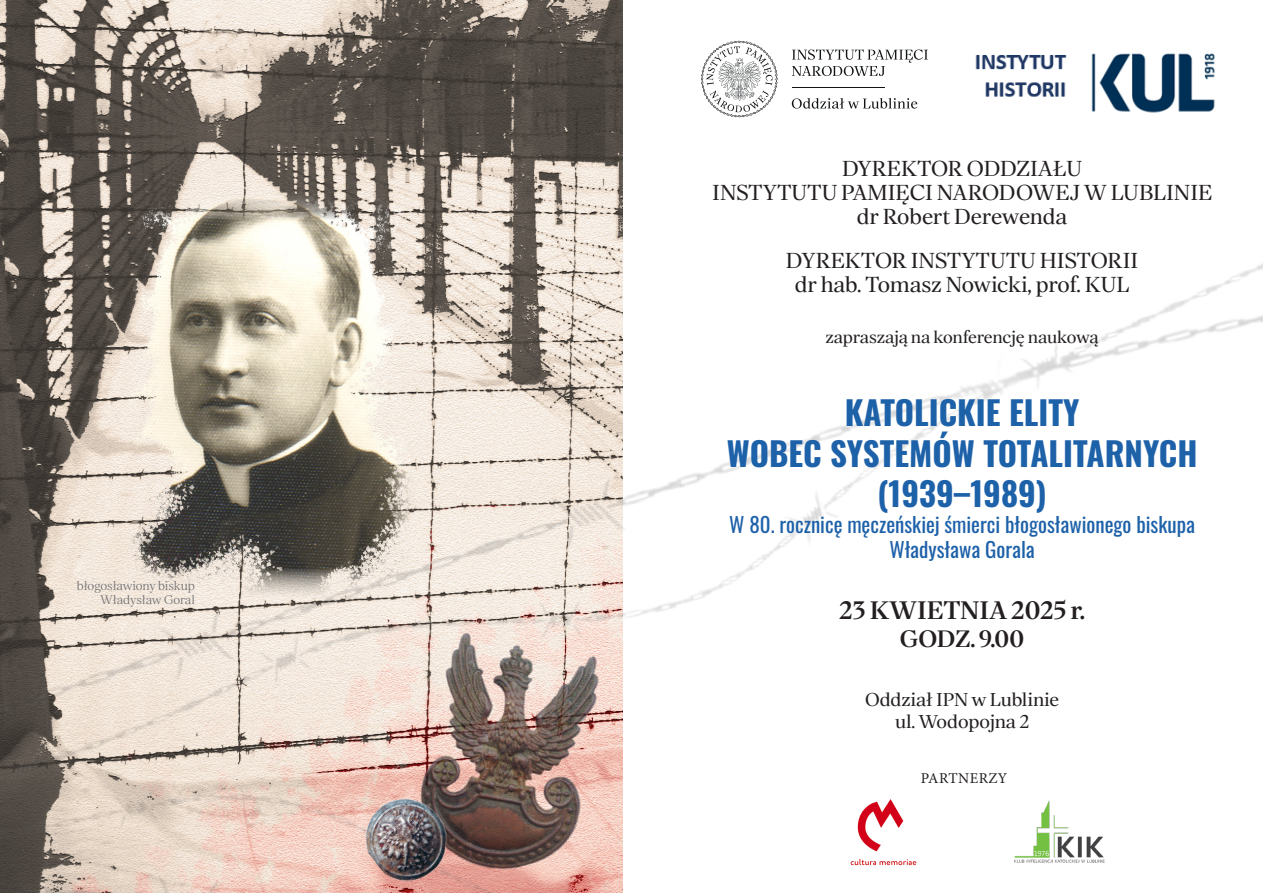
<style>
.page{position:relative;width:1263px;height:893px;background:#fff}
.page>*{position:absolute;margin:0;border:0;box-sizing:border-box;transform-origin:0 0}
.t1{font:700 33px/40.5px "Oswald";color:#1d61a9;text-align:center}
.t2{font:700 24px "Memoria";color:#231f20}
.t3{font:700 22.5px "Memoria";letter-spacing:.005em;color:#231f20}
.t4{font:21px "Memoria";color:#231f20}
.t5{font:21px/25.2px "Oswald";color:#1d61a9;text-align:center}
.t6{font:18px "Memoria";color:#231f20}
.t7{font:16.5px "Memoria";letter-spacing:-.01em;color:#231f20}
.t8{font:15px "Minion Pro";letter-spacing:.03em;color:#231f20}
.t9{font:300 12px/14.4px "Memoria";letter-spacing:-.01em;color:#6c6d70;text-align:right}
</style>
<div class="page">
<img style="left:0;top:0;width:623px;height:223px">
<svg style="left:701px;top:41px;width:77px;height:76px"></svg>
<svg style="left:792px;top:49px;width:136px;height:27px"></svg>
<svg style="left:792px;top:87px;width:93px;height:1px"></svg>
<svg style="left:792px;top:98px;width:125px;height:11px"></svg>
<img style="left:975px;top:53px;width:240px;height:60px">
<img style="left:0;top:223px;width:1263px;height:491px">
<img style="left:0;top:714px;width:364px;height:179px">
<img style="left:364px;top:587px;width:285px;height:306px">
<img style="left:349px;top:776px;width:125px;height:117px">
<img style="left:850px;top:799px;width:67px;height:67px">
<img style="left:1014px;top:800px;width:91px;height:63px">
<img style="left:81px;top:131px;width:370px;height:557px">
<p class="t9" style="left:77px;top:578px;width:119px">błogosławiony biskup<br>Władysław Goral</p>
<p class="t4" style="left:842px;top:154px;width:242px">DYREKTOR ODDZIAŁU</p>
<p class="t4" style="left:712px;top:178px;width:501px">INSTYTUTU PAMIĘCI NARODOWEJ W LUBLINIE</p>
<p class="t4" style="left:857px;top:202px;width:212px">dr Robert Derewenda</p>
<p class="t4" style="left:786px;top:245px;width:354px">DYREKTOR INSTYTUTU HISTORII</p>
<p class="t4" style="left:795px;top:269px;width:336px">dr hab. Tomasz Nowicki, prof. KUL</p>
<p class="t7" style="left:825px;top:326px;width:275px">zapraszają na konferencję naukową</p>
<p class="t1" style="left:727px;top:395px;width:472px">KATOLICKIE ELITY<br>WOBEC SYSTEMÓW TOTALITARNYCH (1939–1989)</p>
<p class="t5" style="left:729px;top:509px;width:467px">W 80. rocznicę męczeńskiej śmierci błogosławionego biskupa<br>Władysława Gorala</p>
<p class="t2" style="left:839px;top:593px;width:247px">23 KWIETNIA 2025 r.</p>
<p class="t3" style="left:900px;top:623px;width:126px">GODZ. 9.00</p>
<p class="t6" style="left:865px;top:687px;width:196px">Oddział IPN w Lublinie</p>
<p class="t6" style="left:895px;top:709px;width:136px">ul. Wodopojna 2</p>
<p class="t8" style="left:921px;top:768px;width:88px">PARTNERZY</p>
</div>
